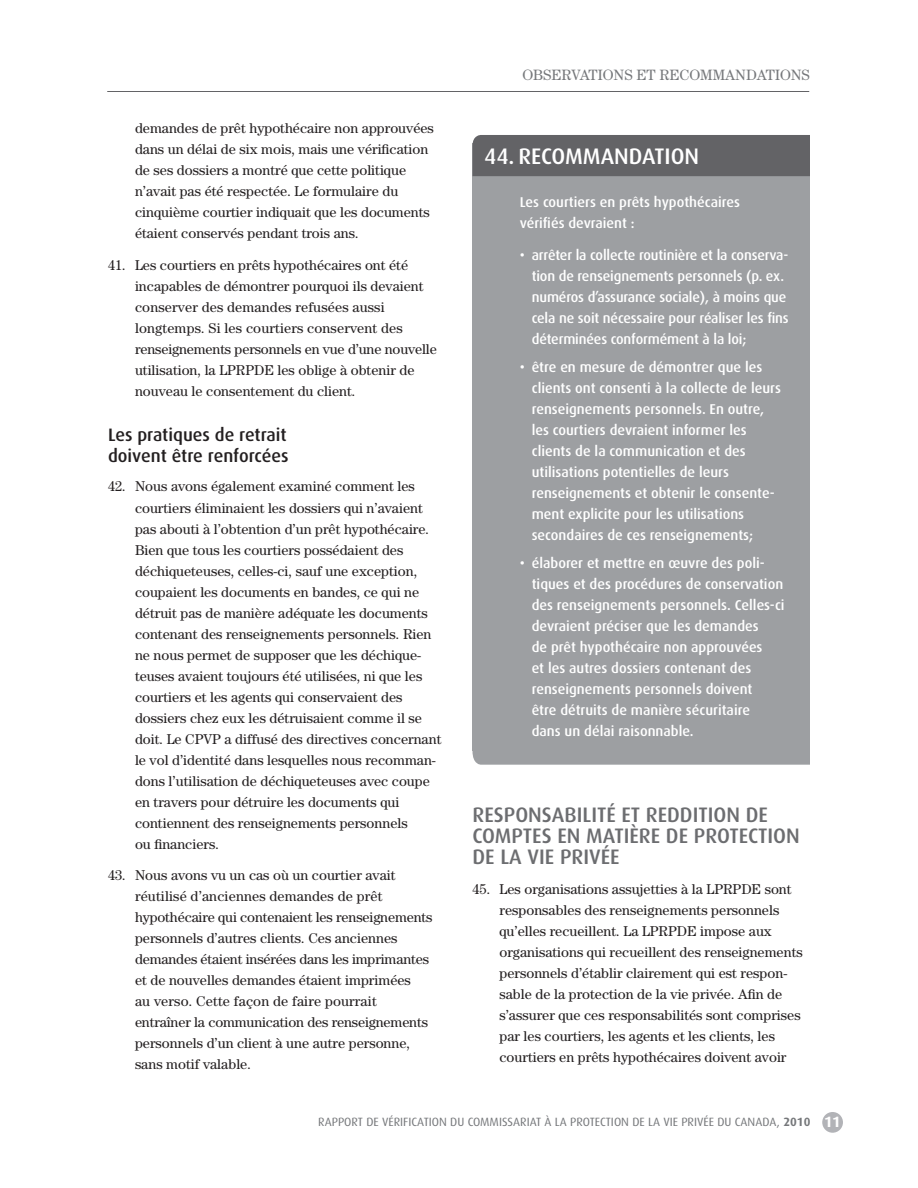
<style>
.page{position:relative;width:918px;height:1188px;background:#fff}
.page>*{position:absolute;margin:0;border:0;box-sizing:border-box;transform-origin:0 0}
.t1{font:500 22.5px "Dax";color:#fff}
.t2{font:500 21px/21px "Dax";color:#6c6d70}
.t3{font:500 18px/21px "Dax";color:#231f20}
.t4{font:15px "Century";color:#76787b}
.t5{font:14.25px/21px "Century";color:#231f20}
.t6{font:500 14.25px/21px "Dax";color:#fff}
.t7{font:12px "Dax";color:#76787b}
.t8{font:700 12px "Dax";color:#76787b}
.s1{font-weight:400}
.s2{font-size:15px;color:#fff}
</style>
<div class="page">
<hr style="left:107px;top:91px;width:702px;height:1px;background:#636366">
<div style="left:822px;top:1112px;width:21px;height:21px;background:#b2b3b7;border-radius:50%"></div>
<svg style="left:472px;top:751px;width:338px;height:14px;background:#9fa1a4"></svg>
<div style="left:472px;top:144px;width:338px;height:607px;background:#9d9fa2"></div>
<div style="left:472px;top:135px;width:338px;height:41px;background:#636366"></div>
<p class="t5" style="left:135px;top:117px;width:300px">demandes de prêt hypothécaire non approuvées dans un délai de six mois, mais une vérification de ses dossiers a montré que cette politique n’avait pas été respectée. Le formulaire du cinquième courtier indiquait que les documents étaient conservés pendant trois ans.</p>
<p class="t5" style="left:135px;top:254px;width:303px;text-indent:-27px">41. Les courtiers en prêts hypothécaires ont été incapables de démontrer pourquoi ils devaient conserver des demandes refusées aussi longtemps. Si les courtiers conservent des renseignements personnels en vue d’une nouvelle utilisation, la LPRPDE les oblige à obtenir de nouveau le consentement du client.</p>
<p class="t3" style="left:108px;top:424px;width:182px">Les pratiques de retrait doivent être renforcées</p>
<p class="t5" style="left:135px;top:476px;width:308px;text-indent:-27px">42. Nous avons également examiné comment les courtiers éliminaient les dossiers qui n’avaient pas abouti à l’obtention d’un prêt hypothécaire.<br>Bien que tous les courtiers possédaient des déchiqueteuses, celles-ci, sauf une exception, coupaient les documents en bandes, ce qui ne détruit pas de manière adéquate les documents contenant des renseignements personnels. Rien ne nous permet de supposer que les déchique&shy;teuses avaient toujours été utilisées, ni que les courtiers et les agents qui conservaient des dossiers chez eux les détruisaient comme il se doit. Le CPVP a diffusé des directives concernant le vol d’identité dans lesquelles nous recomman&shy;dons l’utilisation de déchiqueteuses avec coupe en travers pour détruire les documents qui contiennent des renseignements personnels<br>ou financiers.</p>
<p class="t5" style="left:135px;top:865px;width:299px;text-indent:-27px">43. N ous avons vu un cas où un courtier avait réutilisé d’anciennes demandes de prêt hypothécaire qui contenaient les renseignements personnels d’autres clients. Ces anciennes demandes étaient insérées dans les imprimantes et de nouvelles demandes étaient imprimées<br>au verso. Cette façon de faire pourrait entraîner la communication des renseignements personnels d’un client à une autre personne, sans motif valable.</p>
<p class="t4" style="left:522px;top:67px;width:289px">Observations et re commandations</p>
<h1 class="t1" style="left:484px;top:143px;width:217px">44. Recommandation</h1>
<p class="t6" style="left:520px;top:192px;width:222px">Les courtiers en prêts hypothécaires vérifiés devraient :</p>
<p class="t6" style="left:532px;top:245px;width:258px;text-indent:-12px">• arrêter la collecte routinière et la conserva&shy;tion de renseignements personnels (p. ex. numéros d’assurance sociale), à moins que cela ne soit nécessaire pour réaliser les fins déterminées conformément à la loi;</p>
<p class="t6" style="left:532px;top:357px;width:251px;text-indent:-12px">• être en mesure de démontrer que les clients ont consenti à la collecte de leurs renseignements personnels. En outre, les courtiers devraient informer les clients de la communication et des utilisations potentielles de leurs renseignements et obtenir le consente&shy;ment explicite pour les utilisations secondaires de ces renseignements;</p>
<p class="t6" style="left:532px;top:552px;width:254px;text-indent:-12px">• élaborer et mettre en œuvre des poli&shy;tiques et des procédures de conservation des renseignements personnels. Celles-ci devraient préciser que les demandes<br>de prêt hypothécaire non approuvées<br>et les autres dossiers contenant des renseignements personnels doivent<br>être détruits de manière sécuritaire<br>dans un délai raisonnable.</p>
<h2 class="t2" style="left:472px;top:804px;width:329px">Responsabilité et reddition de comptes en matière de protection de la vie privée</h2>
<p class="t5" style="left:500px;top:878px;width:305px;text-indent:-27px">45. Les organisations assujetties à la LPRPDE sont responsables des renseignements personnels qu’elles recueillent. La LPRPDE impose aux organisations qui recueillent des renseignements personnels d’établir clairement qui est respon&shy;sable de la protection de la vie privée. Afin de s’assurer que ces responsabilités sont comprises par les courtiers, les agents et les clients, les courtiers en prêts hypothécaires doivent avoir</p>
<p class="t7" style="left:318px;top:1115px;width:14px">RAPPORT</p>
<p class="t7" style="left:366px;top:1115px;width:49px">DE VÉRI FICATION</p>
<p class="t7" style="left:450px;top:1115px;width:30px">DU COMMISSARIAT</p>
<p class="t7" style="left:545px;top:1115px;width:33px">À LA PROTECTION</p>
<p class="t7" style="left:632px;top:1115px;width:117px">DE LA VIE PRIVÉE DU CANADA</p>
<p class="t8" style="left:777px;top:1115px;width:65px"><span class="s1">,</span> 2010 <span class="s2">11</span></p>
</div>
